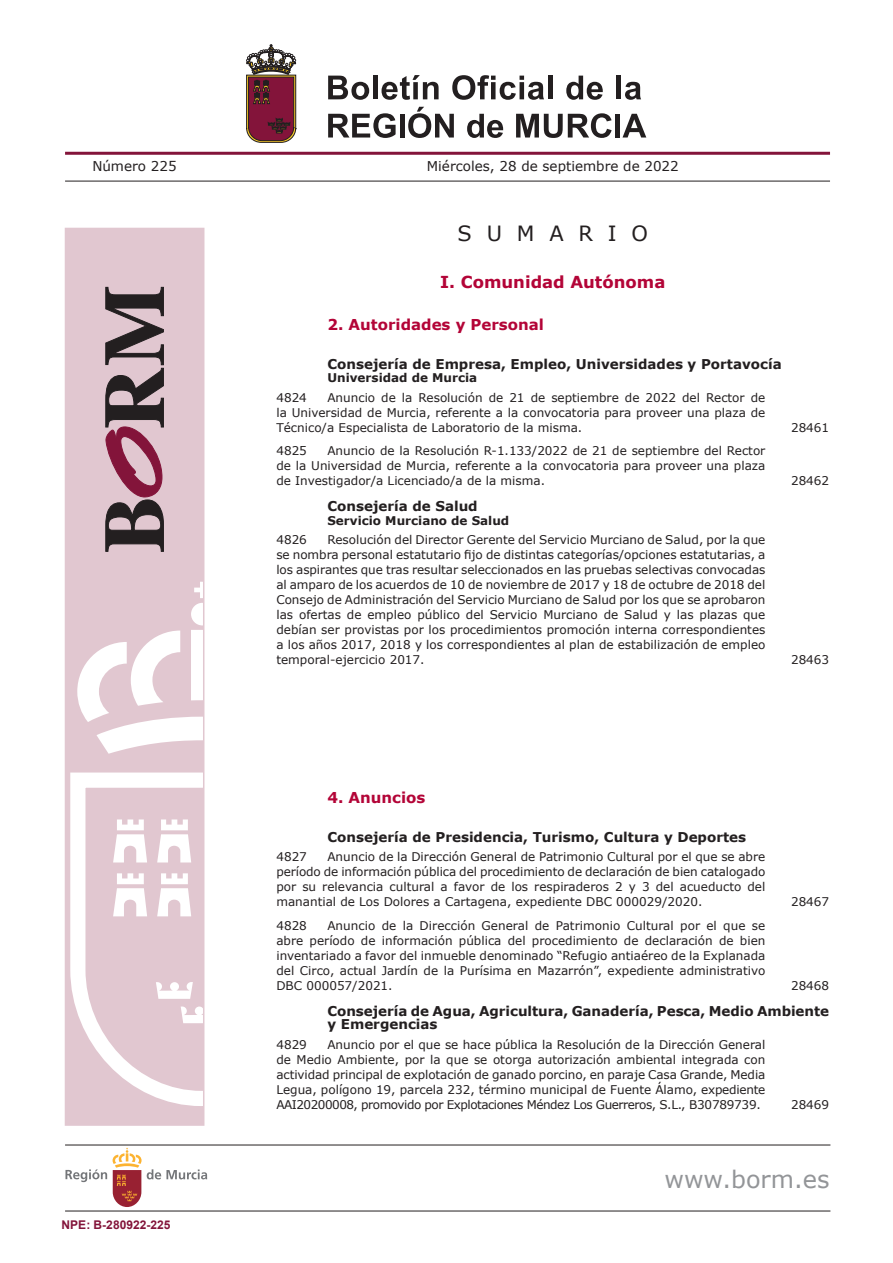
<style>
.page{position:relative;width:893px;height:1263px;background:#fff}
.page>*{position:absolute;margin:0;border:0;box-sizing:border-box;transform-origin:0 0}
.t1{font:24px "Verdana";color:#939598}
.t2{font:21px "Verdana";color:#231f20}
.t3{font:700 16.5px "Verdana";color:#b30437}
.t4{font:700 15px "Verdana";color:#b30437}
.t5{font:700 13.5px/13.5px "Verdana";color:#231f20}
.t6{font:13.5px "Verdana";color:#231f20}
.t7{font:12px/15px "Verdana";color:#231f20;text-align:justify}
.t8{font:700 12px "Verdana";color:#231f20}
.t9{font:700 12px "Arial";color:#83143a}
</style>
<div class="page">
<hr style="left:65px;top:152px;width:765px;height:3px;background:#83143a">
<svg style="left:328px;top:113px;width:68px;height:25px"></svg>
<div style="left:400px;top:114px;width:5px;height:24px;background:#231f20"></div>
<svg style="left:408px;top:107px;width:46px;height:31px"></svg>
<svg style="left:467px;top:114px;width:36px;height:24px"></svg>
<svg style="left:516px;top:113px;width:96px;height:25px"></svg>
<hr style="left:616px;top:114px;width:4px;height:24px;background:#231f20">
<svg style="left:622px;top:114px;width:24px;height:24px"></svg>
<svg style="left:328px;top:76px;width:41px;height:24px"></svg>
<div style="left:373px;top:76px;width:5px;height:23px;background:#231f20"></div>
<svg style="left:382px;top:75px;width:57px;height:25px"></svg>
<svg style="left:452px;top:75px;width:92px;height:25px"></svg>
<div style="left:548px;top:76px;width:5px;height:23px;background:#231f20"></div>
<svg style="left:566px;top:76px;width:37px;height:24px"></svg>
<hr style="left:617px;top:76px;width:4px;height:23px;background:#231f20">
<svg style="left:625px;top:82px;width:16px;height:18px"></svg>
<hr style="left:65px;top:181px;width:765px;height:1px;background:#231f20">
<div style="left:65px;top:228px;width:139px;height:897px;background:#e1c7d0"></div>
<svg style="left:70px;top:772px;width:131px;height:334px"></svg>
<svg style="left:156px;top:958px;width:45px;height:90px"></svg>
<svg style="left:113px;top:819px;width:78px;height:97px"></svg>
<svg style="left:77px;top:582px;width:124px;height:172px"></svg>
<svg style="left:105px;top:287px;width:59px;height:265px"></svg>
<svg style="left:246px;top:45px;width:50px;height:98px;background:#824b53"></svg>
<hr style="left:65px;top:1144px;width:765px;height:1px;background:#231f20">
<svg style="left:113px;top:1148px;width:94px;height:59px"></svg>
<svg style="left:65px;top:1169px;width:42px;height:13px"></svg>
<hr style="left:65px;top:1210px;width:765px;height:1px;background:#231f20">
<p class="t6" style="left:92px;top:157px;width:86px">Número 225</p>
<p class="t6" style="left:427px;top:157px;width:253px">Miércoles, 28 de septiembre de 2022</p>
<h2 class="t2" style="left:458px;top:219px;width:192px">S U M A R I O</h2>
<h3 class="t3" style="left:440px;top:270px;width:227px">I. Comunidad Autónoma</h3>
<p class="t4" style="left:327px;top:314px;width:218px">2. Autoridades y Personal</p>
<p class="t5" style="left:327px;top:357px;width:456px">Consejería de Empresa, Empleo, Universidades y Portavocía</p>
<p class="t8" style="left:327px;top:369px;width:151px">Universidad de Murcia</p>
<p class="t7" style="left:276px;top:389px;width:490px;text-indent:51px">Anuncio de la Resolución de 21 de septiembre de 2022 del Rector de la Universidad de Murcia, referente a la convocatoria para proveer una plaza de Técnico/a Especialista de Laboratorio de la misma.</p>
<p class="t7" style="left:276px;top:389px;width:32px">4824</p>
<p class="t7" style="left:276px;top:443px;width:490px;text-indent:51px">Anuncio de la Resolución R-1.133/2022 de 21 de septiembre del Rector de la Universidad de Murcia, referente a la convocatoria para proveer una plaza de Investigador/a Licenciado/a de la misma.</p>
<p class="t7" style="left:276px;top:443px;width:32px">4825</p>
<p class="t5" style="left:327px;top:499px;width:152px">Consejería de Salud</p>
<p class="t8" style="left:327px;top:512px;width:183px">Servicio Murciano de Salud</p>
<p class="t7" style="left:276px;top:532px;width:491px;text-indent:51px">Resolución del Director Gerente del Servicio Murciano de Salud, por la que se nombra personal estatutario fijo de distintas categorías/opciones estatutarias, a los aspirantes que tras resultar seleccionados en las pruebas selectivas convocadas al amparo de los acuerdos de 10 de noviembre de 2017 y 18 de octubre de 2018 del Consejo de Administración del Servicio Murciano de Salud por los que se aprobaron las ofertas de empleo público del Servicio Murciano de Salud y las plazas que debían ser provistas por los procedimientos promoción interna correspondientes a los años 2017, 2018 y los correspondientes al plan de estabilización de empleo temporal-ejercicio 2017.</p>
<p class="t7" style="left:276px;top:532px;width:32px">4826</p>
<p class="t7" style="left:791px;top:419px;width:40px">28461</p>
<p class="t7" style="left:791px;top:473px;width:40px">28462</p>
<p class="t7" style="left:791px;top:652px;width:40px">28463</p>
<p class="t4" style="left:327px;top:787px;width:100px">4. Anuncios</p>
<p class="t5" style="left:327px;top:830px;width:420px">Consejería de Presidencia, Turismo, Cultura y Deportes</p>
<p class="t7" style="left:276px;top:849px;width:490px;text-indent:51px">Anuncio de la Dirección General de Patrimonio Cultural por el que se abre período de información pública del procedimiento de declaración de bien catalogado por su relevancia cultural a favor de los respiraderos 2 y 3 del acueducto del manantial de Los Dolores a Cartagena, expediente DBC 000029/2020.</p>
<p class="t7" style="left:276px;top:849px;width:32px">4827</p>
<p class="t7" style="left:791px;top:894px;width:40px">28467</p>
<p class="t7" style="left:276px;top:918px;width:490px;text-indent:51px">Anuncio de la Dirección General de Patrimonio Cultural por el que se abre período de información pública del procedimiento de declaración de bien inventariado a favor del inmueble denominado “Refugio antiaéreo de la Explanada del Circo, actual Jardín de la Purísima en Mazarrón”, expediente administrativo DBC 000057/2021.</p>
<p class="t7" style="left:276px;top:918px;width:32px">4828</p>
<p class="t7" style="left:791px;top:978px;width:40px">28468</p>
<p class="t5" style="left:327px;top:1004px;width:503px">Consejería de Agua, Agricultura, Ganadería, Pesca, Medio Ambiente y Emergencias</p>
<p class="t7" style="left:276px;top:1037px;width:491px;text-indent:51px">Anuncio por el que se hace pública la Resolución de la Dirección General de Medio Ambiente, por la que se otorga autorización ambiental integrada con actividad principal de explotación de ganado porcino, en paraje Casa Grande, Media Legua, polígono 19, parcela 232, término municipal de Fuente Álamo, expediente AAI20200008, promovido por Explotaciones Méndez Los Guerreros, S.L., B30789739.</p>
<p class="t7" style="left:276px;top:1037px;width:32px">4829</p>
<p class="t7" style="left:791px;top:1097px;width:40px">28469</p>
<p class="t9" style="left:62px;top:1216px;width:110px">NPE: B-280922-225</p>
<h1 class="t1" style="left:664px;top:1164px;width:167px">www.borm.es</h1>
</div>
